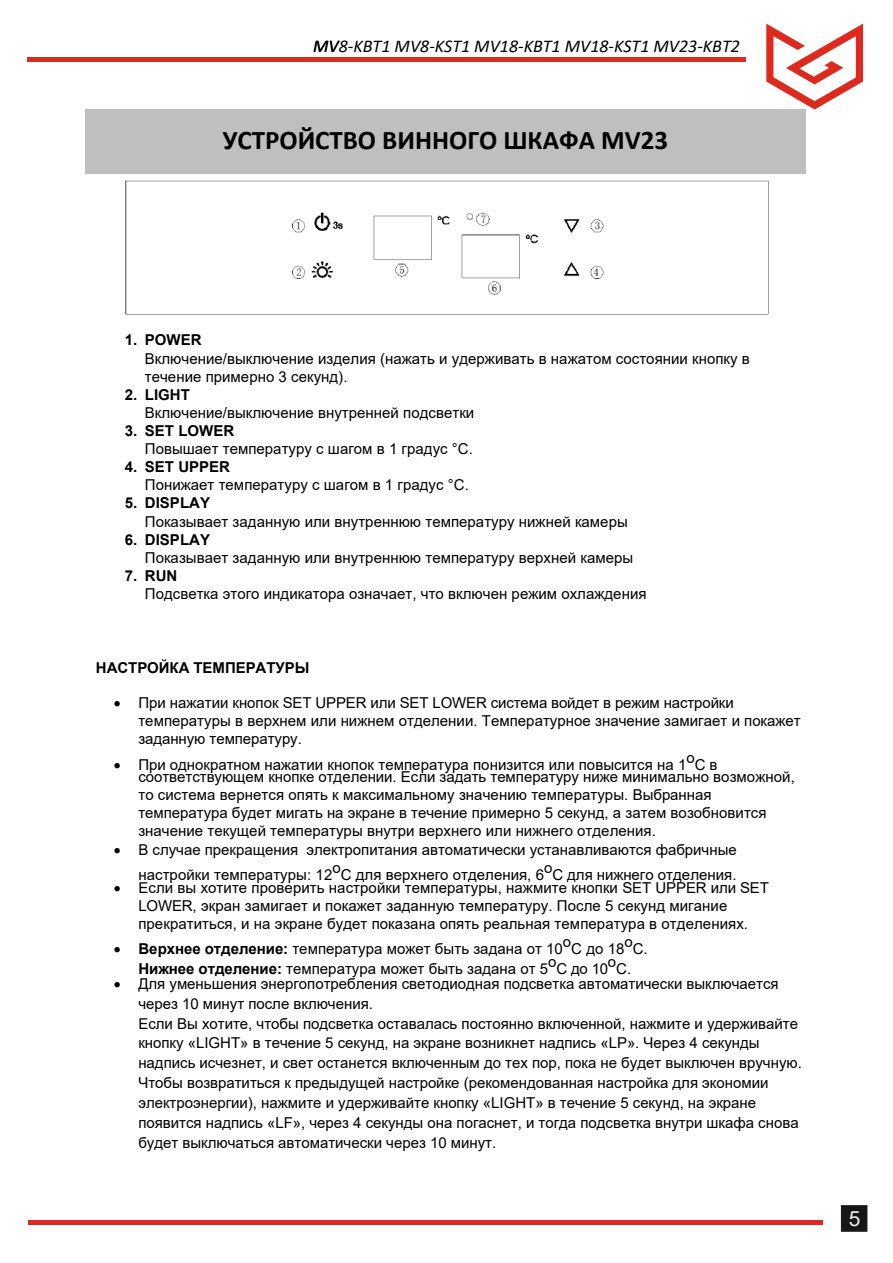
<style>
.page{position:relative;width:893px;height:1263px;background:#fff}
.page>*{position:absolute;margin:0;border:0;box-sizing:border-box;transform-origin:0 0}
.t1{font:700 27px "Calibri";color:#000}
.t2{font:21px "Arial";color:#ececec}
.t3{font:italic 18px "Calibri";color:#000}
.t4{font:15px/19.8px "Arial";color:#000}
.t5{font:700 15px "Arial";color:#000}
.t6{font:700 15px "Arial";letter-spacing:-.005em;color:#000}
.s1{font-weight:700}
</style>
<div class="page">
<div style="left:85px;top:109px;width:720px;height:65px;background:#bfbfbf"></div>
<div style="left:841px;top:1205px;width:26px;height:26px;background:#151616;border:1px solid #151616"></div>
<hr style="left:28px;top:1220px;width:795px;height:4px;background:#de2a1e">
<svg style="left:766px;top:24px;width:97px;height:85px"></svg>
<hr style="left:27px;top:57px;width:719px;height:4px;background:#de2a1e">
<img style="left:125px;top:180px;width:644px;height:135px">
<p class="t3" style="left:313px;top:33px;width:428px">MV8-KBT1 MV8-KST1 MV18-KBT1 MV18-KST1 MV23-KBT2</p>
<h1 class="t1" style="left:223px;top:121px;width:447px">УСТРОЙСТВО ВИННОГО ШКАФА MV23</h1>
<p class="t5" style="left:125px;top:330px;width:78px">1. POWER</p>
<p class="t4" style="left:145px;top:349px;width:606px;line-height:18.1px">Включение/выключение изделия (нажать и удерживать в нажатом состоянии кнопку в течение примерно 3 секунд).</p>
<p class="t5" style="left:125px;top:384px;width:67px">2. LIGHT</p>
<p class="t4" style="left:145px;top:403px;width:331px">Включение/выключение внутренней подсветки</p>
<p class="t5" style="left:125px;top:420px;width:111px">3. SET LOWER</p>
<p class="t4" style="left:145px;top:439px;width:330px">Повышает температуру с шагом в 1 градус °C.</p>
<p class="t5" style="left:125px;top:456px;width:107px">4. SET UPPER</p>
<p class="t4" style="left:145px;top:475px;width:326px">Понижает температуру с шагом в 1 градус °C.</p>
<p class="t5" style="left:125px;top:493px;width:87px">5. DISPLAY</p>
<p class="t4" style="left:145px;top:511px;width:484px">Показывает заданную или внутреннюю температуру нижней камеры</p>
<p class="t5" style="left:125px;top:529px;width:87px">6. DISPLAY</p>
<p class="t4" style="left:145px;top:547px;width:490px">Показывает заданную или внутреннюю температуру верхней камеры</p>
<p class="t5" style="left:125px;top:565px;width:54px">7. RUN</p>
<p class="t4" style="left:145px;top:584px;width:503px">Подсветка этого индикатора означает, что включен режим охлаждения</p>
<p class="t6" style="left:96px;top:657px;width:215px">НАСТРОЙКА ТЕМПЕРАТУРЫ</p>
<p class="t4" style="left:138px;top:693px;width:664px;line-height:18.1px;text-indent:-24px">• При нажатии кнопок SET UPPER или SET LOWER система войдет в режим настройки температуры в верхнем или нижнем отделении. Температурное значение замигает и покажет заданную температуру.</p>
<p class="t4" style="left:114px;top:755px;width:574px">• При однократном нажатии кнопок температура понизится или повысится на 1</p>
<p class="t4" style="left:687px;top:748px;width:10px">о</p>
<p class="t4" style="left:138px;top:759px;width:658px;line-height:11.7px;text-indent:556px">С в соответствующем кнопке отделении. Если задать температуру ниже минимально возможной,</p>
<p class="t4" style="left:138px;top:785px;width:630px;line-height:18.3px">то система вернется опять к максимальному значению температуры. Выбранная температура будет мигать на экране в течение примерно 5 секунд, а затем возобновится значение текущей температуры внутри верхнего или нижнего отделения.</p>
<p class="t4" style="left:138px;top:837px;width:600px;line-height:24.8px;text-indent:-24px">• В случае прекращения электропитания автоматически устанавливаются фабричные настройки температуры: 12</p>
<p class="t4" style="left:332px;top:858px;width:10px">о</p>
<p class="t4" style="left:341px;top:865px;width:205px">С для верхнего отделения, 6</p>
<p class="t4" style="left:544px;top:858px;width:10px">о</p>
<p class="t4" style="left:552px;top:865px;width:186px">С для нижнего отделения.</p>
<p class="t4" style="left:138px;top:878px;width:632px;line-height:18.3px;text-indent:-24px">• Если вы хотите проверить настройки температуры, нажмите кнопки SET UPPER или SET<br>LOWER, экран замигает и покажет заданную температуру. После 5 секунд мигание прекратиться, и на экране будет показана опять реальная температура в отделениях.</p>
<p class="t4" style="left:114px;top:939px;width:450px">• <span class="s1">Верхнее отделение:</span> температура может быть задана от 10</p>
<p class="t4" style="left:563px;top:932px;width:10px">о</p>
<p class="t4" style="left:571px;top:939px;width:55px">С до 18</p>
<p class="t4" style="left:624px;top:932px;width:10px">о</p>
<p class="t4" style="left:633px;top:939px;width:16px">С.</p>
<p class="t4" style="left:138px;top:959px;width:411px"><span class="s1">Нижнее отделение:</span> температура может быть задана от 5</p>
<p class="t4" style="left:548px;top:952px;width:10px">о</p>
<p class="t4" style="left:557px;top:959px;width:53px">С до 10</p>
<p class="t4" style="left:608px;top:952px;width:10px">о</p>
<p class="t4" style="left:616px;top:959px;width:16px">С.</p>
<p class="t4" style="left:138px;top:973px;width:665px;text-indent:-24px">• Для уменьшения энергопотребления светодиодная подсветка автоматически выключается через 10 минут после включения.<br>Если Вы хотите, чтобы подсветка оставалась постоянно включенной, нажмите и удерживайте кнопку «LIGHT» в течение 5 секунд, на экране возникнет надпись «LP». Через 4 секунды надпись исчезнет, и свет останется включенным до тех пор, пока не будет выключен вручную.<br>Чтобы возвратиться к предыдущей настройке (рекомендованная настройка для экономии электроэнергии), нажмите и удерживайте кнопку «LIGHT» в течение 5 секунд, на экране появится надпись «LF», через 4 секунды она погаснет, и тогда подсветка внутри шкафа снова будет выключаться автоматически через 10 минут.</p>
<h2 class="t2" style="left:849px;top:1204px;width:13px">5</h2>
</div>
